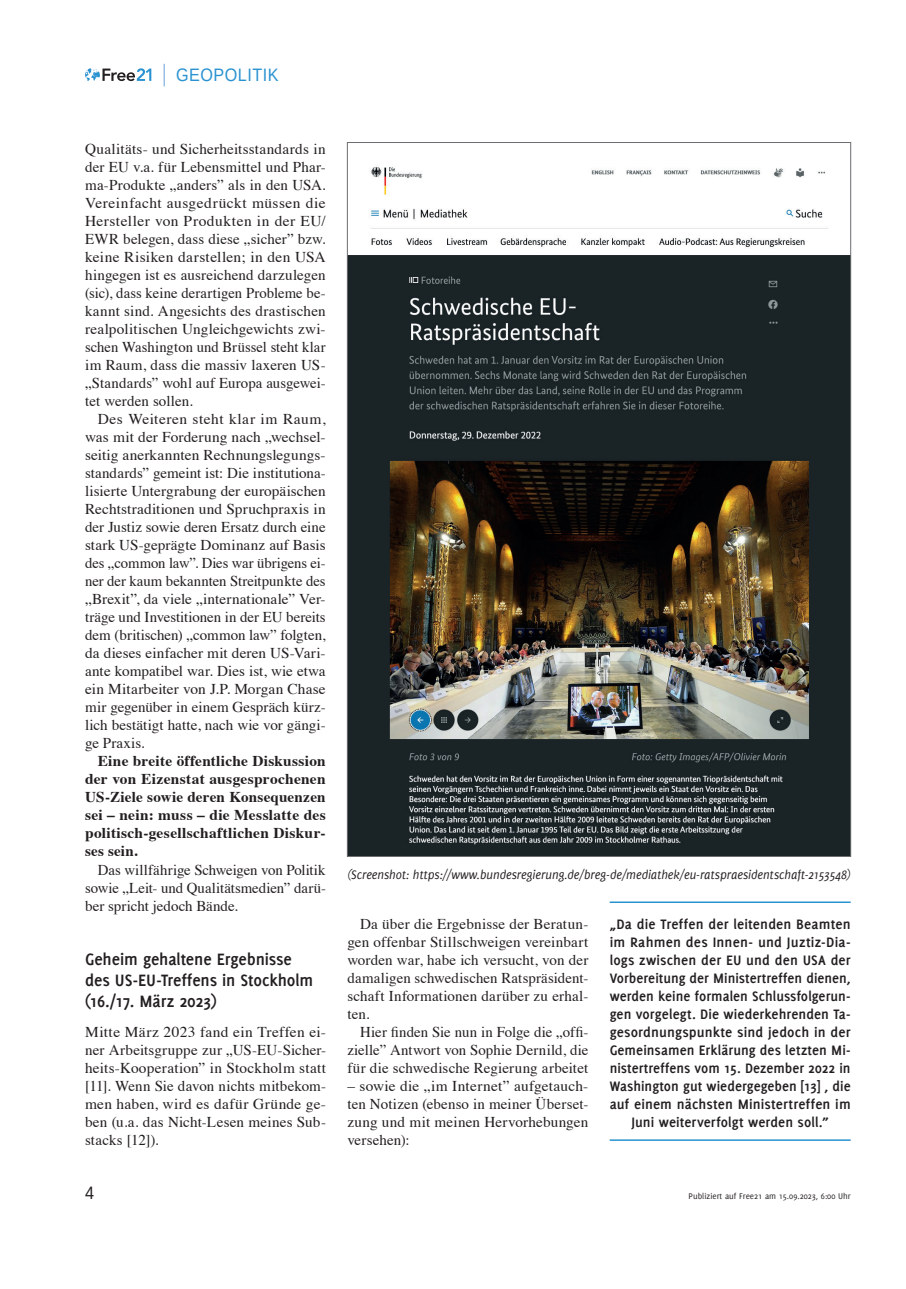
<style>
.page{position:relative;width:906px;height:1289px;background:#fff}
.page>*{position:absolute;margin:0;border:0;box-sizing:border-box;transform-origin:0 0}
.t1{font:700 18px/21px "Delicious";letter-spacing:-.005em;color:#231f20}
.t2{font:18px "Liberation Sans";letter-spacing:.03em;color:#2a92d0;scale:.9 1}
.t3{font:18px "Liberation Sans";color:#231f20;scale:.9 1}
.t4{font:15px/18px "Times";letter-spacing:.01em;color:#231f20;text-align:justify}
.t5{font:700 15px/18px "Delicious";letter-spacing:.005em;color:#231f20;text-align:center}
.t6{font:700 15px/18px "Times";letter-spacing:.02em;color:#231f20;text-align:justify}
.t7{font:italic 13.5px "Delicious";letter-spacing:-.005em;color:#231f20;scale:.95 1}
.t8{font:9px "Delicious";color:#231f20}
</style>
<div class="page">
<svg style="left:85px;top:68px;width:66px;height:13px"></svg>
<hr style="left:163px;top:64px;width:2px;height:22px;background:#9abfe5">
<hr style="left:609px;top:901px;width:241px;height:2px;background:#2a92d0">
<hr style="left:609px;top:1139px;width:241px;height:1px;background:#2a92d0">
<img style="left:349px;top:167px;width:500px;height:687px">
<p class="t2" style="left:176px;top:63px;width:115px">GEOPOLITIK</p>
<p class="t4" style="left:85px;top:139px;width:242px">Qualitäts- und Sicherheitsstandards in der EU v.a. für Lebensmittel und Phar&shy;ma-Produkte „anders” als in den USA.<br>Vereinfacht ausgedrückt müssen die Hersteller von Produkten in der EU/ EWR belegen, dass diese „sicher” bzw. keine Risiken darstellen; in den USA hingegen ist es ausreichend darzulegen (sic), dass keine derartigen Probleme be&shy;kannt sind. Angesichts des drastischen realpolitischen Ungleichgewichts zwi&shy;schen Washington und Brüssel steht klar im Raum, dass die massiv laxeren US-„Standards” wohl auf Europa ausgewei&shy;tet werden sollen.</p>
<p class="t4" style="left:85px;top:409px;width:242px;text-indent:13px">Des Weiteren steht klar im Raum, was mit der Forderung nach „wechsel&shy;seitig anerkannten Rechnungslegungs&shy;standards” gemeint ist: Die institutiona&shy;lisierte Untergrabung der europäischen Rechtstraditionen und Spruchpraxis in der Justiz sowie deren Ersatz durch eine stark US-geprägte Dominanz auf Basis des „common law”. Dies war übrigens ei&shy;ner der kaum bekannten Streitpunkte des „Brexit”, da viele „internationale” Ver&shy;träge und Investitionen in der EU bereits dem (britischen) „common law” folgten, da dieses einfacher mit deren US-Vari&shy;ante kompatibel war. Dies ist, wie etwa ein Mitarbeiter von J.P. Morgan Chase mir gegenüber in einem Gespräch kürz&shy;lich bestätigt hatte, nach wie vor gängi&shy;ge Praxis.</p>
<p class="t6" style="left:85px;top:750px;width:242px;text-indent:13px">Eine breite öffentliche Diskussion der von Eizenstat ausgesprochenen US-Ziele sowie deren Konsequenzen sei – nein: muss – die Messlatte des politisch-gesellschaftlichen Diskur&shy;ses sein.</p>
<p class="t4" style="left:85px;top:859px;width:242px;text-indent:13px">Das willfährige Schweigen von Politik sowie „Leit- und Qualitätsmedien” darü&shy;ber spricht jedoch Bände.</p>
<p class="t1" style="left:85px;top:947px;width:230px">Geheim gehaltene Ergebnisse des US-EU-Treffens in Stockholm (16./17. März 2023)</p>
<p class="t4" style="left:85px;top:1021px;width:242px">Mitte März 2023 fand ein Treffen ei&shy;ner Arbeitsgruppe zur „US-EU-Sicher&shy;heits-Kooperation” in Stockholm statt [11]. Wenn Sie davon nichts mitbekom&shy;men haben, wird es dafür Gründe ge&shy;ben (u.a. das Nicht-Lesen meines Sub&shy;stacks [12]).</p>
<p class="t7" style="left:347px;top:867px;width:531px">(Screenshot: https://www.bundesregierung.de/breg-de/mediathek/eu-ratspraesidentschaft-2153548)</p>
<p class="t4" style="left:347px;top:913px;width:242px;text-indent:13px">Da über die Ergebnisse der Beratun&shy;gen offenbar Stillschweigen vereinbart worden war, habe ich versucht, von der damaligen schwedischen Ratspräsident&shy;schaft Informationen darüber zu erhal&shy;ten.</p>
<p class="t4" style="left:347px;top:1021px;width:242px;text-indent:13px">Hier finden Sie nun in Folge die „offi&shy;zielle” Antwort von Sophie Dernild, die für die schwedische Regierung arbeitet</p>
<p class="t4" style="left:347px;top:1075px;width:242px">– sowie die „im Internet” aufgetauch&shy;ten Notizen (ebenso in meiner Überset&shy;zung und mit meinen Hervorhebungen versehen):</p>
<p class="t5" style="left:609px;top:914px;width:242px">„Da die Treffen der leitenden Beamten im Rahmen des Innen- und Juztiz-Dia&shy;logs zwischen der EU und den USA der Vorbereitung der Ministertreffen dienen, werden keine formalen Schlussfolgerun&shy;gen vorgelegt. Die wiederkehrenden Ta&shy;gesordnungspunkte sind jedoch in der Gemeinsamen Erklärung des letzten Mi&shy;nistertreffens vom 15. Dezember 2022 in Washington gut wiedergegeben [13] , die auf einem nächsten Ministertreffen im Juni weiterverfolgt werden soll.”</p>
<p class="t3" style="left:85px;top:1180px;width:12px">4</p>
<p class="t8" style="left:688px;top:1190px;width:163px">Publiziert auf Free21 am 15.09.2023, 6:00 Uhr</p>
</div>
